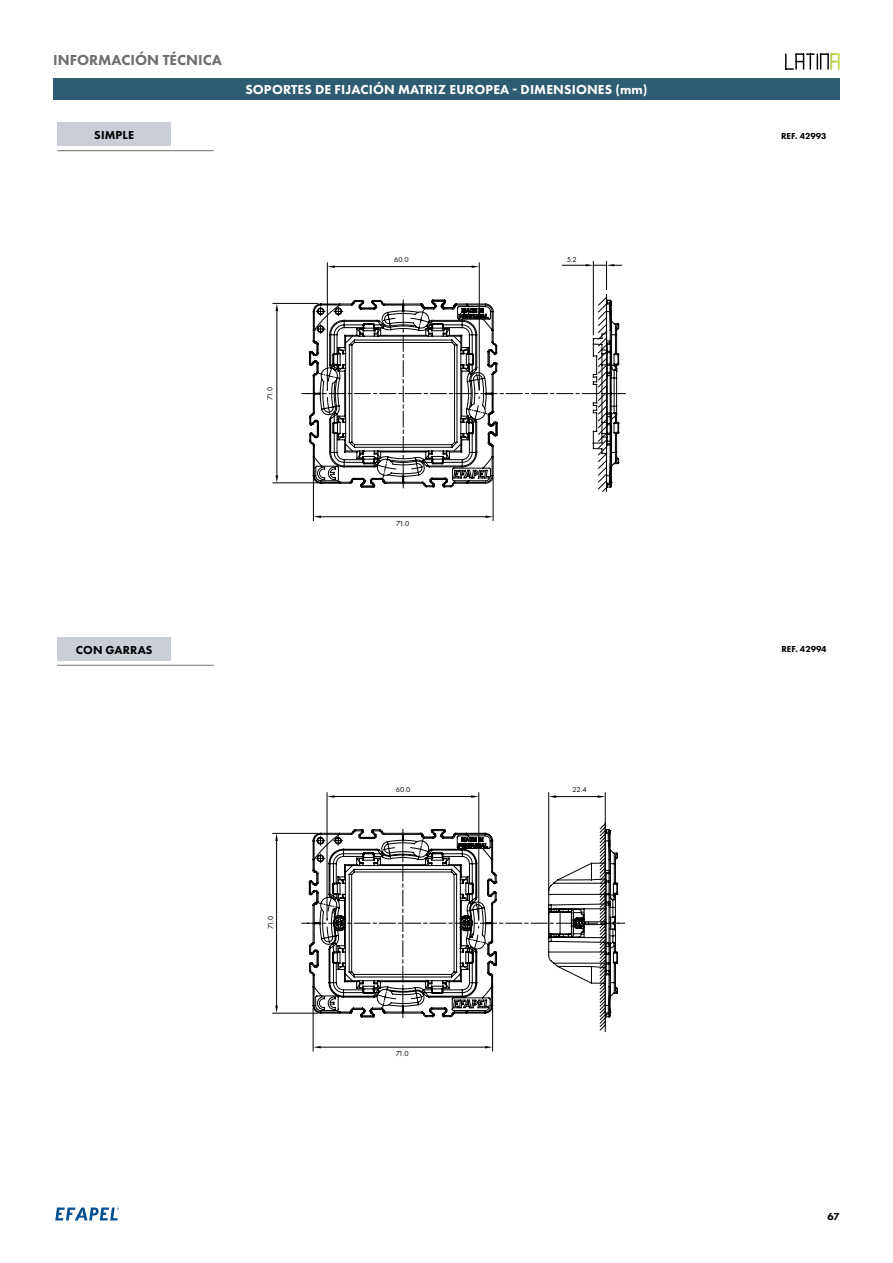
<style>
.page{position:relative;width:893px;height:1263px;background:#fff}
.page>*{position:absolute;margin:0;border:0;box-sizing:border-box;transform-origin:0 0}
.t1{font:800 15px "Futura PT";color:#706f6f}
.t2{font:800 13.5px "Futura PT";letter-spacing:.01em;color:#fff}
.t3{font:800 12px "Futura PT";letter-spacing:.01em;color:#000}
.t4{font:800 10.5px "Futura PT";color:#000}
.t5{font:800 9px "Futura PT";color:#000}
.t6{font:7.5px "Futura PT";letter-spacing:-.135em;color:#000}
</style>
<div class="page">
<svg style="left:55px;top:1207px;width:64px;height:13px"></svg>
<svg style="left:785px;top:53px;width:55px;height:17px"></svg>
<div style="left:53px;top:78px;width:786px;height:22px;background:#2e5c73"></div>
<hr style="left:321px;top:516px;width:165px;height:1px;background:#000">
<hr style="left:493px;top:478px;width:1px;height:43px;background:#000">
<hr style="left:313px;top:478px;width:1px;height:43px;background:#000">
<svg style="left:313px;top:515px;width:8px;height:3px"></svg>
<svg style="left:486px;top:515px;width:7px;height:3px"></svg>
<hr style="left:277px;top:311px;width:1px;height:164px;background:#000">
<hr style="left:273px;top:303px;width:45px;height:1px;background:#000">
<hr style="left:273px;top:483px;width:45px;height:1px;background:#000">
<svg style="left:276px;top:475px;width:2px;height:8px"></svg>
<svg style="left:276px;top:303px;width:2px;height:8px"></svg>
<svg style="left:302px;top:261px;width:323px;height:230px"></svg>
<hr style="left:321px;top:1047px;width:164px;height:1px;background:#000">
<hr style="left:492px;top:1008px;width:1px;height:43px;background:#000">
<hr style="left:313px;top:1008px;width:1px;height:43px;background:#000">
<svg style="left:313px;top:1046px;width:8px;height:2px"></svg>
<svg style="left:485px;top:1046px;width:8px;height:2px"></svg>
<hr style="left:276px;top:841px;width:1px;height:164px;background:#000">
<hr style="left:273px;top:833px;width:45px;height:1px;background:#000">
<hr style="left:273px;top:1013px;width:45px;height:1px;background:#000">
<svg style="left:275px;top:1005px;width:3px;height:8px"></svg>
<svg style="left:275px;top:833px;width:3px;height:8px"></svg>
<hr style="left:335px;top:796px;width:136px;height:1px;background:#000">
<hr style="left:478px;top:793px;width:1px;height:127px;background:#000">
<hr style="left:327px;top:793px;width:1px;height:127px;background:#000">
<svg style="left:327px;top:795px;width:8px;height:3px"></svg>
<svg style="left:471px;top:795px;width:8px;height:3px"></svg>
<svg style="left:302px;top:823px;width:323px;height:209px"></svg>
<hr style="left:548px;top:793px;width:1px;height:98px;background:#000">
<hr style="left:605px;top:793px;width:1px;height:40px;background:#000">
<hr style="left:556px;top:796px;width:42px;height:1px;background:#000">
<svg style="left:549px;top:795px;width:7px;height:3px"></svg>
<svg style="left:598px;top:795px;width:7px;height:3px"></svg>
<div style="left:57px;top:123px;width:114px;height:23px;background:#c9ced7"></div>
<div style="left:57px;top:637px;width:114px;height:24px;background:#c9ced7"></div>
<hr style="left:57px;top:150px;width:157px;height:1px;background:#706f6f">
<hr style="left:57px;top:665px;width:157px;height:1px;background:#706f6f">
<p class="t1" style="left:53px;top:50px;width:170px">INFORMACIÓN TÉCNICA</p>
<p class="t3" style="left:94px;top:127px;width:41px">SIMPLE</p>
<p class="t2" style="left:245px;top:81px;width:403px">SOPORTES DE FIJACIÓN MATRIZ EUROPEA - DIMENSIONES (mm)</p>
<p class="t6" style="left:394px;top:255px;width:16px">60.0</p>
<p class="t6" style="left:567px;top:255px;width:12px">5.2</p>
<p class="t3" style="left:76px;top:642px;width:78px">CON GARRAS</p>
<p class="t6" style="left:266px;top:400px;width:15px;rotate:-90deg">71.0</p>
<p class="t6" style="left:396px;top:519px;width:15px">71.0</p>
<p class="t6" style="left:266px;top:929px;width:15px;rotate:-90deg">71.0</p>
<p class="t6" style="left:396px;top:785px;width:16px">60.0</p>
<p class="t6" style="left:573px;top:785px;width:16px">22.4</p>
<p class="t6" style="left:396px;top:1049px;width:15px">71.0</p>
<p class="t5" style="left:781px;top:131px;width:47px">REF. 42993</p>
<p class="t5" style="left:781px;top:643px;width:47px">REF. 42994</p>
<p class="t4" style="left:827px;top:1210px;width:14px">67</p>
</div>
